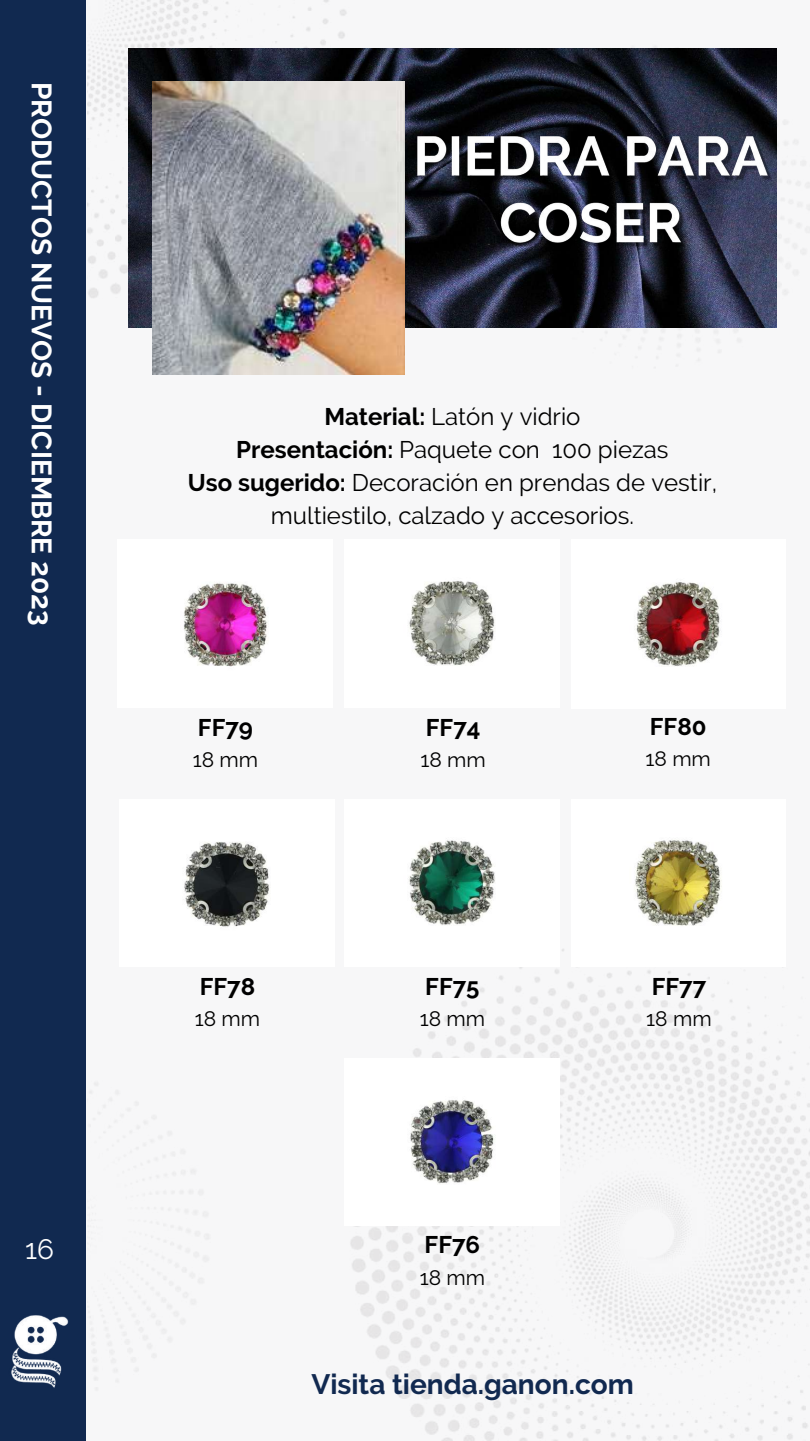
<style>
.page{position:relative;width:810px;height:1441px;background:#fff}
.page>*{position:absolute;margin:0;border:0;box-sizing:border-box;transform-origin:0 0}
.t1{font:700 28px "Raleway";color:#fff}
.t2{font:700 28px "Raleway";color:#112950}
.t3{font:28px "Raleway";color:#fff}
.t4{font:24px/33px "Raleway";color:#000;text-align:center}
.t5{font:700 24px "Raleway";color:#000}
.t6{font:21px "Raleway";color:#000}
.s1{font-weight:700}
</style>
<div class="page">
<img style="left:88px;top:0;width:722px;height:1440px">
<img style="left:129px;top:49px;width:648px;height:279px">
<img style="left:152px;top:81px;width:252px;height:293px">
<img style="left:413px;top:125px;width:361px;height:131px">
<img style="left:345px;top:539px;width:214px;height:168px">
<img style="left:571px;top:539px;width:215px;height:169px">
<img style="left:120px;top:799px;width:214px;height:167px">
<img style="left:118px;top:539px;width:214px;height:168px">
<img style="left:345px;top:799px;width:214px;height:167px">
<img style="left:571px;top:799px;width:215px;height:167px">
<img style="left:345px;top:1058px;width:214px;height:167px">
<div style="left:0;top:0;width:86px;height:1440px;background:#112950"></div>
<img style="left:11px;top:1315px;width:58px;height:73px">
<p class="t1" style="left:58px;top:82px;width:545px;rotate:90deg">PRODUCTOS NUEVOS - DICIEMBRE 2023</p>
<p class="t4" style="left:188px;top:400px;width:531px"><span class="s1">Material:</span> Latón y vidrio<br><span class="s1">Presentación:</span> Paquete con 100 piezas<br><span class="s1">Uso sugerido:</span> Decoración en prendas de vestir, multiestilo, calzado y accesorios.</p>
<p class="t5" style="left:198px;top:713px;width:57px">FF79</p>
<p class="t6" style="left:193px;top:747px;width:67px">18 mm</p>
<p class="t5" style="left:426px;top:713px;width:56px">FF74</p>
<p class="t5" style="left:650px;top:712px;width:58px">FF80</p>
<p class="t6" style="left:646px;top:746px;width:67px">18 mm</p>
<p class="t6" style="left:420px;top:747px;width:67px">18 mm</p>
<p class="t5" style="left:200px;top:971px;width:57px">FF78</p>
<p class="t5" style="left:425px;top:971px;width:56px">FF75</p>
<p class="t5" style="left:652px;top:971px;width:56px">FF77</p>
<p class="t6" style="left:195px;top:1005px;width:67px">18 mm</p>
<p class="t6" style="left:420px;top:1005px;width:67px">18 mm</p>
<p class="t6" style="left:646px;top:1005px;width:67px">18 mm</p>
<p class="t3" style="left:25px;top:1232px;width:30px">16</p>
<p class="t5" style="left:425px;top:1230px;width:57px">FF76</p>
<p class="t6" style="left:420px;top:1264px;width:67px">18 mm</p>
<p class="t2" style="left:312px;top:1366px;width:324px">Visita tienda.ganon.com</p>
</div>
